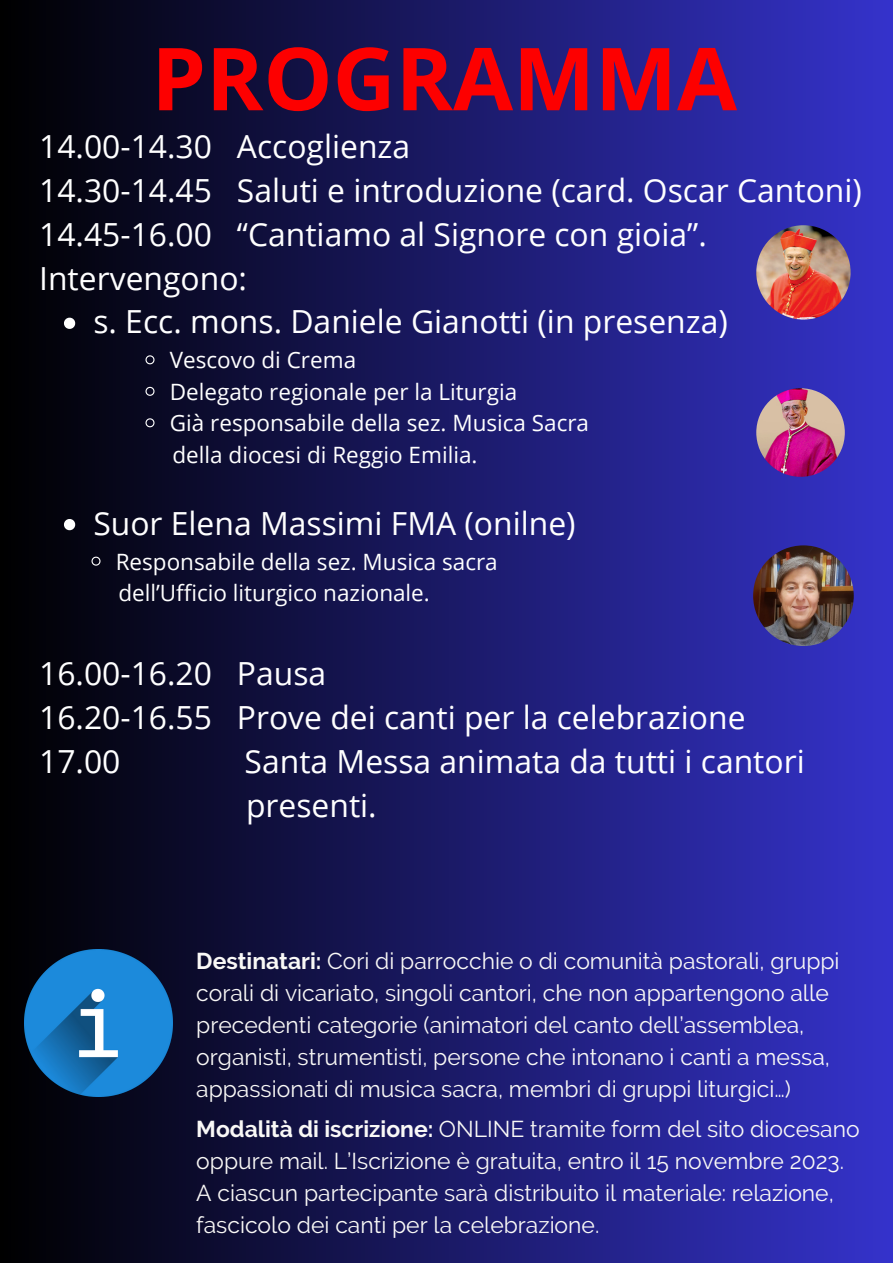
<style>
.page{position:relative;width:893px;height:1264px;background:#fff}
.page>*{position:absolute;margin:0;border:0;box-sizing:border-box;transform-origin:0 0}
.t1{font:700 86.85px "Open Sans";color:#fd0000}
.t2{font:31.8px/43.8px "Open Sans";color:#fff}
.t3{font:22.8px/32px "Raleway";color:#f9f8f6}
.t4{font:22.5px "Open Sans";color:#fff}
.s1{font-weight:700}
</style>
<div class="page">
<div style="left:0;top:0;width:892px;height:1262px;background:linear-gradient(to right,#000,#3533cb)"></div>
<svg style="left:64px;top:318px;width:11px;height:11px"></svg>
<svg style="left:145px;top:354px;width:10px;height:11px"></svg>
<svg style="left:145px;top:386px;width:10px;height:10px"></svg>
<svg style="left:145px;top:417px;width:10px;height:11px"></svg>
<svg style="left:64px;top:519px;width:11px;height:11px"></svg>
<svg style="left:91px;top:556px;width:10px;height:10px"></svg>
<img style="left:756px;top:388px;width:88px;height:89px;border-radius:50%">
<img style="left:753px;top:545px;width:100px;height:101px;border-radius:50%">
<img style="left:756px;top:225px;width:94px;height:94px;border-radius:50%">
<img style="left:25px;top:949px;width:147px;height:147px">
<p class="t1" style="left:151px;top:17px;width:587px">PROGRAMMA</p>
<p class="t2" style="left:39px;top:124px;width:372px">14.00-14.30 Accoglienza</p>
<p class="t2" style="left:39px;top:168px;width:824px">14.30-14.45 Saluti e introduzione (card. Oscar Cantoni)</p>
<p class="t2" style="left:39px;top:211px;width:669px">14.45-16.00 “Cantiamo al Signore con gioia”.<br>Intervengono:</p>
<p class="t2" style="left:93px;top:299px;width:636px">s. Ecc. mons. Daniele Gianotti (in presenza)</p>
<p class="t4" style="left:170px;top:344px;width:188px">Vescovo di Crema</p>
<p class="t4" style="left:170px;top:376px;width:349px">Delegato regionale per la Liturgia</p>
<p class="t4" style="left:170px;top:407px;width:421px">Già responsabile della sez. Musica Sacra</p>
<p class="t4" style="left:172px;top:438px;width:306px">della diocesi di Reggio Emilia.</p>
<p class="t2" style="left:93px;top:500px;width:483px">Suor Elena Massimi FMA (onilne)</p>
<p class="t4" style="left:116px;top:545px;width:383px">Responsabile della sez. Musica sacra</p>
<p class="t4" style="left:118px;top:577px;width:313px">dell’Ufficio liturgico nazionale.</p>
<p class="t2" style="left:39px;top:651px;width:288px">16.00-16.20 Pausa</p>
<p class="t2" style="left:39px;top:695px;width:707px">16.20-16.55 Prove dei canti per la celebrazione</p>
<p class="t2" style="left:39px;top:739px;width:83px">17.00</p>
<p class="t2" style="left:244px;top:739px;width:561px">Santa Messa animata da tutti i cantori</p>
<p class="t2" style="left:246px;top:782px;width:132px">presenti.</p>
<p class="t3" style="left:196px;top:945px;width:644px"><span class="s1">Destinatari:</span> Cori di parrocchie o di comunità pastorali, gruppi corali di vicariato, singoli cantori, che non appartengono alle precedenti categorie (animatori del canto dell’assemblea, organisti, strumentisti, persone che intonano i canti a messa, appassionati di musica sacra, membri di gruppi liturgici…)</p>
<p class="t3" style="left:196px;top:1113px;width:665px"><span class="s1">Modalità di iscrizione:</span> ONLINE tramite form del sito diocesano oppure mail. L’Iscrizione è gratuita, entro il 15 novembre 2023.<br>A ciascun partecipante sarà distribuito il materiale: relazione, fascicolo dei canti per la celebrazione.</p>
</div>
